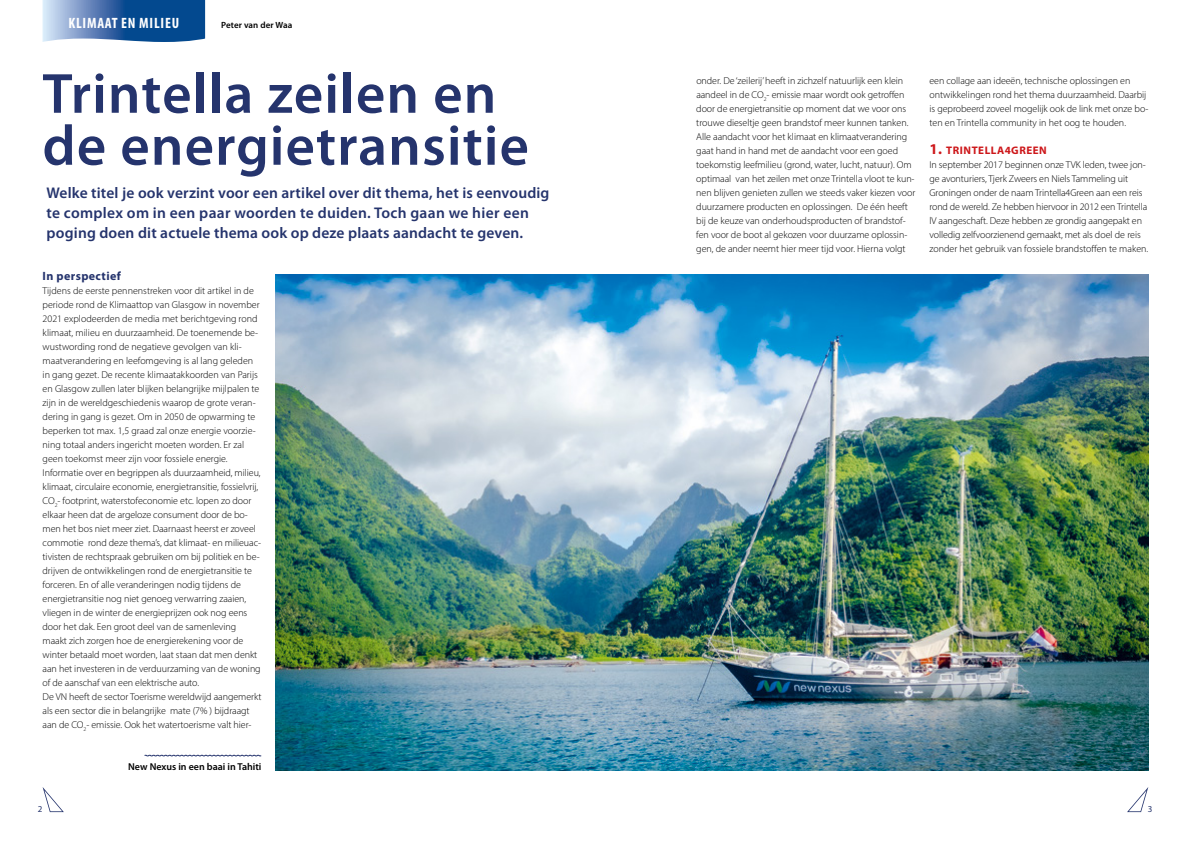
<style>
.page{position:relative;width:1191px;height:842px;background:#fff}
.page>*{position:absolute;margin:0;border:0;box-sizing:border-box;transform-origin:0 0}
.t1{font:600 57px/52px "Myriad Pro";letter-spacing:.02em;color:#25346d}
.t2{font:600 15.5px/20px "Myriad Pro";letter-spacing:.01em;color:#25346d}
.t3{font:700 condensed 15px "Myriad Pro";letter-spacing:.05em;color:#fff}
.t4{font:700 12px "Myriad Pro";letter-spacing:.03em;color:#25346d}
.t5{font:700 11px "Myriad Pro";letter-spacing:.05em;color:#cd171a}
.t6{font:300 10px/14px "Myriad Pro";letter-spacing:-.005em;color:#000}
.t7{font:600 10px "Myriad Pro";color:#000}
.t8{font:600 9px "Myriad Pro";letter-spacing:.01em;color:#000}
.t9{font:9px "Myriad Pro";color:#25346d}
.s1{font-size:15px}
</style>
<div class="page">
<svg style="left:1127px;top:787px;width:21px;height:25px"></svg>
<svg style="left:43px;top:787px;width:21px;height:25px"></svg>
<img style="left:276px;top:275px;width:873px;height:495px">
<svg style="left:43px;top:0;width:162px;height:42px;background:#4475ad"></svg>
<svg style="left:144px;top:755px;width:117px;height:1px"></svg>
<h3 class="t3" style="left:68px;top:14px;width:112px">KLIMAAT EN MILIEU</h3>
<p class="t8" style="left:221px;top:19px;width:73px">Peter van der Waa</p>
<h1 class="t1" style="left:43px;top:66px;width:488px">Trintella zeilen en de energietransitie</h1>
<h2 class="t2" style="left:46px;top:182px;width:504px">Welke titel je ook verzint voor een artikel over dit thema, het is eenvoudig te complex om in een paar woorden te duiden. Toch gaan we hier een poging doen dit actuele thema ook op deze plaats aandacht te geven.</h2>
<p class="t4" style="left:43px;top:268px;width:80px">In perspectief</p>
<p class="t6" style="left:43px;top:284px;width:220px">Tijdens de eerste pennenstreken voor dit artikel in de periode rond de Klimaattop van Glasgow in november 2021 explodeerden de media met berichtgeving rond klimaat, milieu en duurzaamheid. De toenemende be&shy;wustwording rond de negatieve gevolgen van kli&shy;maatverandering en leefomgeving is al lang geleden in gang gezet. De recente klimaatakkoorden van Parijs en Glasgow zullen later blijken belangrijke mijlpalen te zijn in de wereldgeschiedenis waarop de grote veran&shy;dering in gang is gezet. Om in 2050 de opwarming te beperken tot max. 1,5 graad zal onze energie voorzie&shy;ning totaal anders ingericht moeten worden. Er zal geen toekomst meer zijn voor fossiele energie.<br>Informatie over en begrippen als duurzaamheid, milieu, klimaat, circulaire economie, energietransitie, fossielvrij, CO<sub>2</sub>- footprint, waterstofeconomie etc. lopen zo door elkaar heen dat de argeloze consument door de bo&shy;men het bos niet meer ziet. Daarnaast heerst er zoveel commotie rond deze thema’s, dat klimaat- en milieuac&shy;tivisten de rechtspraak gebruiken om bij politiek en be&shy;drijven de ontwikkelingen rond de energietransitie te forceren. En of alle veranderingen nodig tijdens de energietransitie nog niet genoeg verwarring zaaien, vliegen in de winter de energieprijzen ook nog eens door het dak. Een groot deel van de samenleving maakt zich zorgen hoe de energierekening voor de winter betaald moet worden, laat staan dat men denkt aan het investeren in de verduurzaming van de woning of de aanschaf van een elektrische auto.<br>De VN heeft de sector Toerisme wereldwijd aangemerkt als een sector die in belangrijke mate (7% ) bijdraagt aan de CO<sub>2</sub>- emissie. Ook het watertoerisme valt hier-</p>
<p class="t7" style="left:128px;top:760px;width:135px">New Nexus in een baai in Tahiti</p>
<p class="t6" style="left:696px;top:74px;width:220px">onder. De ‘zeilerij’ heeft in zichzelf natuurlijk een klein aandeel in de CO<sub>2</sub>- emissie maar wordt ook getroffen door de energietransitie op moment dat we voor ons trouwe dieseltje geen brandstof meer kunnen tanken.<br>Alle aandacht voor het klimaat en klimaatverandering gaat hand in hand met de aandacht voor een goed toekomstig leefmilieu (grond, water, lucht, natuur). Om optimaal van het zeilen met onze Trintella vloot te kun&shy;nen blijven genieten zullen we steeds vaker kiezen voor duurzamere producten en oplossingen. De één heeft bij de keuze van onderhoudsproducten of brandstof&shy;fen voor de boot al gekozen voor duurzame oplossin&shy;gen, de ander neemt hier meer tijd voor. Hierna volgt</p>
<p class="t6" style="left:929px;top:74px;width:220px">een collage aan ideeën, technische oplossingen en ontwikkelingen rond het thema duurzaamheid. Daarbij is geprobeerd zoveel mogelijk ook de link met onze bo&shy;ten en Trintella community in het oog te houden.</p>
<p class="t5" style="left:929px;top:143px;width:119px"><span class="s1">1.</span> TRINTELLA4GREEN</p>
<p class="t6" style="left:929px;top:158px;width:220px">In september 2017 beginnen onze TVK leden, twee jon&shy;ge avonturiers, Tjerk Zweers en Niels Tammeling uit Groningen onder de naam Trintella4Green aan een reis rond de wereld. Ze hebben hiervoor in 2012 een Trintella lV aangeschaft. Deze hebben ze grondig aangepakt en volledig zelfvoorzienend gemaakt, met als doel de reis zonder het gebruik van fossiele brandstoffen te maken.</p>
<p class="t9" style="left:38px;top:803px;width:6px">2</p>
<p class="t9" style="left:1147px;top:803px;width:6px">3</p>
</div>
